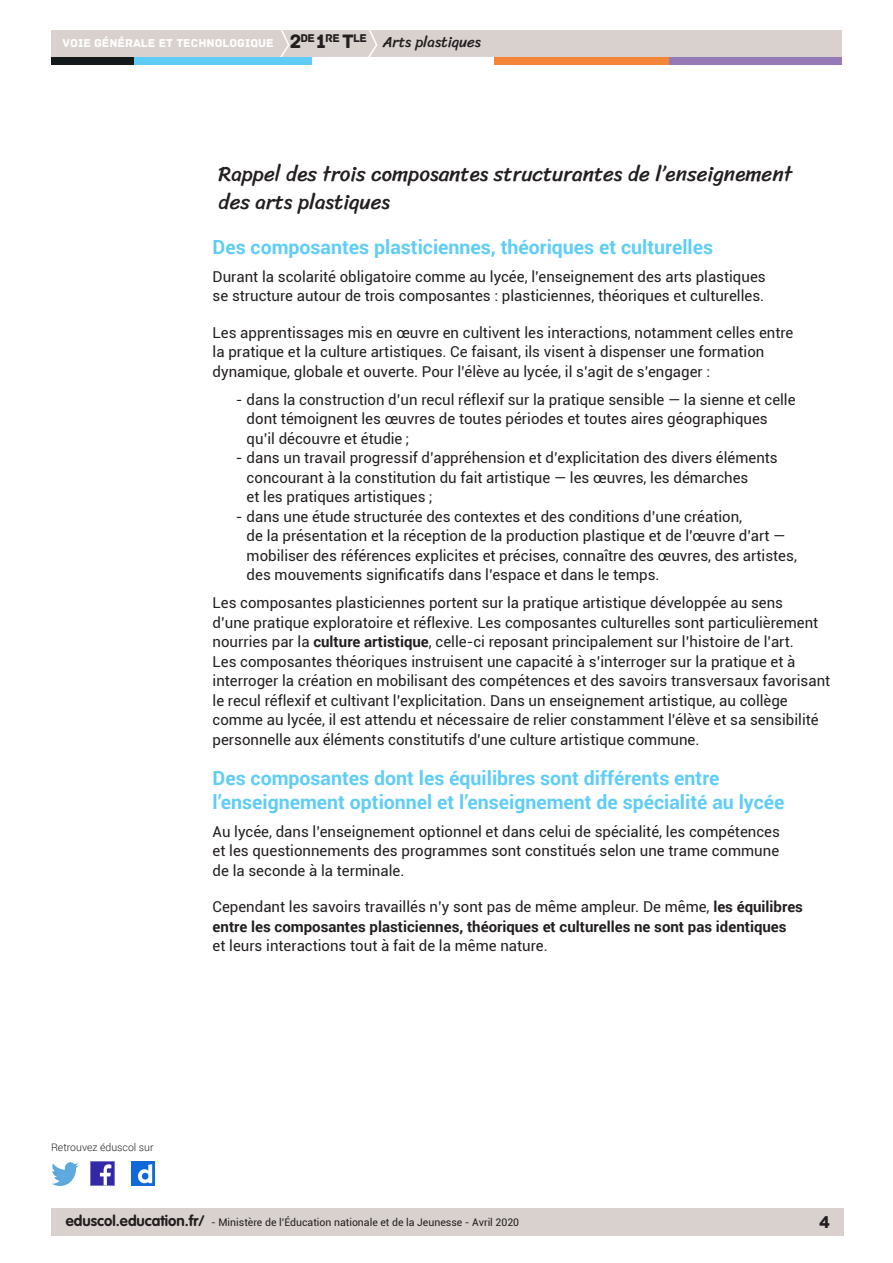
<style>
.page{position:relative;width:893px;height:1263px;background:#fff}
.page>*{position:absolute;margin:0;border:0;box-sizing:border-box;transform-origin:0 0}
._02_titre_1{font:21px/28.5px "Sriracha";color:#231f20}
._03_titre_2{font:700 19.5px/23.4px "Roboto";color:#5fcdf5}
.t1{font:18px "Archive";color:#231f20}
.Texte_courant{font:15px/19.5px "Roboto";color:#231f20}
.t2{font:15px "Sriracha";color:#231f20}
.t3{font:12px "Archive";color:#fff}
.t4{font:11.85px "Archive";color:#231f20}
.t5{font:10.5px "Roboto";color:#231f20}
.t6{font:300 10.5px "Roboto";color:#231f20}
.s1{font-size:20.4px}
.s2{font-size:20.4px;color:#231f20}
.s3{font-weight:700}
.s4{font-family:"VAG Rounded Std";font-weight:700;font-size:15px}
</style>
<div class="page">
<div style="left:51px;top:30px;width:791px;height:27px;background:#d8d1ce"></div>
<svg style="left:280px;top:30px;width:10px;height:27px"></svg>
<svg style="left:368px;top:30px;width:10px;height:27px"></svg>
<div style="left:133px;top:57px;width:179px;height:8px;background:#5fcdf5"></div>
<div style="left:51px;top:57px;width:82px;height:8px;background:#141a1c"></div>
<div style="left:667px;top:57px;width:175px;height:8px;background:#957ab7"></div>
<div style="left:494px;top:57px;width:175px;height:8px;background:#f48437"></div>
<div style="left:51px;top:1209px;width:792px;height:27px;background:#d8d1ce"></div>
<img style="left:91px;top:1162px;width:23px;height:23px">
<img style="left:51px;top:1163px;width:28px;height:22px">
<img style="left:132px;top:1162px;width:22px;height:23px">
<p class="t4" style="left:300px;top:31px;width:68px">DE <span class="s1">1</span>RE <span class="s1">T</span>LE</p>
<p class="t3" style="left:63px;top:36px;width:240px">VOIE GÉNÉRALE ET TECHNOLOGIQUE <span class="s2">2</span></p>
<p class="t2" style="left:383px;top:33px;width:100px">Arts plastiques</p>
<p class="_02_titre_1" style="left:219px;top:159px;width:576px">Rappel des trois composantes structurantes de l’enseignement des arts plastiques</p>
<p class="_03_titre_2" style="left:213px;top:234px;width:502px">Des composantes plasticiennes, théoriques et culturelles</p>
<p class="Texte_courant" style="left:213px;top:266px;width:555px">Durant la scolarité obligatoire comme au lycée, l’enseignement des arts plastiques se structure autour de trois composantes : plasticiennes, théoriques et culturelles.</p>
<p class="Texte_courant" style="left:213px;top:322px;width:582px">Les apprentissages mis en œuvre en cultivent les interactions, notamment celles entre la pratique et la culture artistiques. Ce faisant, ils visent à dispenser une formation dynamique, globale et ouverte. Pour l’élève au lycée, il s’agit de s’engager :</p>
<p class="Texte_courant" style="left:247px;top:389px;width:550px;text-indent:-11px">- dans la construction d’un recul réflexif sur la pratique sensible — la sienne et celle dont témoignent les œuvres de toutes périodes et toutes aires géographiques qu’il découvre et étudie ;</p>
<p class="Texte_courant" style="left:247px;top:448px;width:533px;text-indent:-11px">- dans un travail progressif d’appréhension et d’explicitation des divers éléments concourant à la constitution du fait artistique — les œuvres, les démarches<br>et les pratiques artistiques ;</p>
<p class="Texte_courant" style="left:247px;top:506px;width:552px;text-indent:-11px">- dans une étude structurée des contextes et des conditions d’une création,<br>de la présentation et la réception de la production plastique et de l’œuvre d’art — mobiliser des références explicites et précises, connaître des œuvres, des artistes, des mouvements significatifs dans l’espace et dans le temps.</p>
<p class="Texte_courant" style="left:213px;top:593px;width:619px">Les composantes plasticiennes portent sur la pratique artistique développée au sens<br>d’une pratique exploratoire et réflexive. Les composantes culturelles sont particulièrement nourries par la <span class="s3">culture artistique</span>, celle-ci reposant principalement sur l’histoire de l’art.<br>Les composantes théoriques instruisent une capacité à s’interroger sur la pratique et à interroger la création en mobilisant des compétences et des savoirs transversaux favorisant le recul réflexif et cultivant l’explicitation. Dans un enseignement artistique, au collège comme au lycée, il est attendu et nécessaire de relier constamment l’élève et sa sensibilité personnelle aux éléments constitutifs d’une culture artistique commune.</p>
<p class="_03_titre_2" style="left:213px;top:766px;width:573px">Des composantes dont les équilibres sont différents entre l’enseignement optionnel et l’enseignement de spécialité au lycée</p>
<p class="Texte_courant" style="left:213px;top:821px;width:569px;text-align:justify">Au lycée, dans l’enseignement optionnel et dans celui de spécialité, les compétences et les questionnements des programmes sont constitués selon une trame commune de la seconde à la terminale.</p>
<p class="Texte_courant" style="left:213px;top:896px;width:592px">Cependant les savoirs travaillés n’y sont pas de même ampleur. De même, <span class="s3">les équilibres entre les composantes plasticiennes, théoriques et culturelles ne sont pas identiques </span>et leurs interactions tout à fait de la même nature.</p>
<p class="t6" style="left:51px;top:1140px;width:104px">Retrouvez éduscol sur</p>
<p class="t5" style="left:66px;top:1215px;width:455px"><span class="s4">eduscol.education.fr/</span> - Ministère de l’Éducation nationale et de la Jeunesse - Avril 2020</p>
<p class="t1" style="left:819px;top:1211px;width:13px">4</p>
</div>
